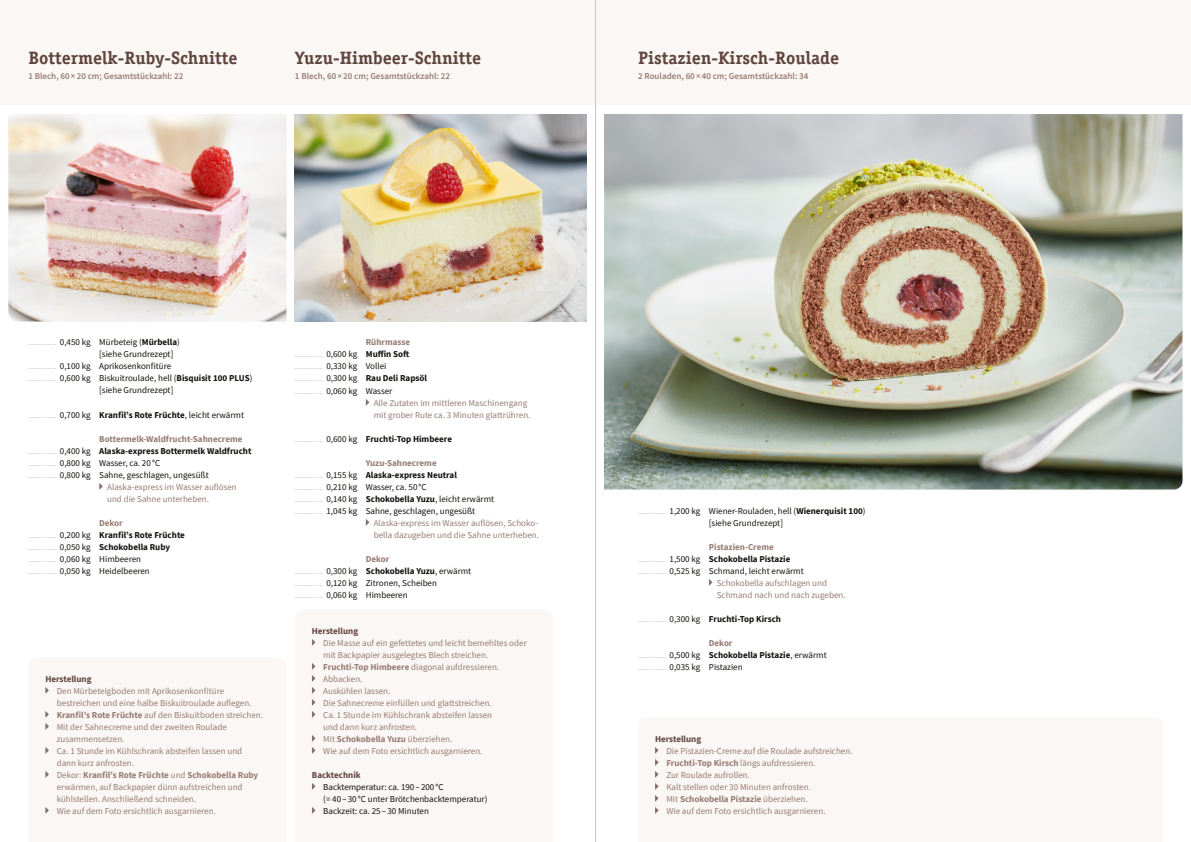
<style>
.page{position:relative;width:1191px;height:842px;background:#fff}
.page>*{position:absolute;margin:0;border:0;box-sizing:border-box;transform-origin:0 0}
.t1{font:700 18px "Officina Serif Std";color:#60453f}
.t2{font:9px/12px "Source Sans Pro";color:#977c73}
.t3{font:9px/12px "Source Sans Pro";color:#12120d}
.t4{font:700 9px "Source Sans Pro";color:#12120d}
.t5{font:600 9px "Source Sans Pro";color:#977c73}
.t6{font:700 9px "Source Sans Pro";color:#977c73}
.t7{font:700 9px "Source Sans Pro";color:#60453f}
.t8{font:4px "Source Sans Pro";color:#12120d}
.s1{font-weight:700}
.s2{font-weight:400}
</style>
<div class="page">
<div style="left:0;top:0;width:1191px;height:105px;background:#faf7f5"></div>
<img style="left:604px;top:114px;width:578px;height:375px">
<svg style="left:655px;top:747px;width:3px;height:67px"></svg>
<img style="left:9px;top:114px;width:277px;height:207px">
<svg style="left:45px;top:687px;width:4px;height:7px"></svg>
<svg style="left:45px;top:711px;width:4px;height:19px"></svg>
<svg style="left:45px;top:747px;width:4px;height:7px"></svg>
<svg style="left:45px;top:771px;width:4px;height:7px"></svg>
<svg style="left:45px;top:807px;width:4px;height:7px"></svg>
<img style="left:295px;top:114px;width:292px;height:207px">
<svg style="left:312px;top:639px;width:3px;height:7px"></svg>
<svg style="left:312px;top:663px;width:3px;height:55px"></svg>
<svg style="left:312px;top:735px;width:3px;height:19px"></svg>
<svg style="left:312px;top:783px;width:3px;height:7px"></svg>
<svg style="left:312px;top:807px;width:3px;height:7px"></svg>
<svg style="left:709px;top:579px;width:3px;height:7px"></svg>
<svg style="left:366px;top:399px;width:3px;height:7px"></svg>
<svg style="left:366px;top:519px;width:3px;height:7px"></svg>
<svg style="left:99px;top:483px;width:4px;height:7px"></svg>
<hr style="left:595px;top:0;width:1px;height:842px;background:#c5c7c7">
<h1 class="t1" style="left:28px;top:51px;width:210px">Bottermelk-Ruby-Schnitte</h1>
<p class="t5" style="left:28px;top:72px;width:157px">1 Blech, 60 × 20 cm; Gesamtstückzahl: 22</p>
<h1 class="t1" style="left:295px;top:51px;width:188px">Yuzu-Himbeer-Schnitte</h1>
<p class="t5" style="left:295px;top:72px;width:157px">1 Blech, 60 × 20 cm; Gesamtstückzahl: 22</p>
<h1 class="t1" style="left:638px;top:51px;width:203px">Pistazien-Kirsch-Roulade</h1>
<p class="t5" style="left:638px;top:72px;width:172px">2 Rouladen, 60 × 40 cm; Gesamtstückzahl: 34</p>
<p class="t8" style="left:28px;top:343px;width:29px">. . . . . . . . . . . . . . . .</p>
<p class="t3" style="left:99px;top:336px;width:82px;text-indent:-39px">0,450 kg Mürbeteig (<span class="s1">Mürbella</span>) [siehe Grundrezept]</p>
<p class="t8" style="left:28px;top:367px;width:29px">. . . . . . . . . . . . . . . .</p>
<p class="t3" style="left:60px;top:360px;width:113px">0,100 kg Aprikosenkonfitüre</p>
<p class="t8" style="left:28px;top:379px;width:29px">. . . . . . . . . . . . . . . .</p>
<p class="t3" style="left:99px;top:373px;width:155px;text-indent:-39px">0,600 kg Biskuitroulade, hell (<span class="s1">Bisquisit 100 PLUS</span>) [siehe Grundrezept]</p>
<p class="t8" style="left:28px;top:415px;width:29px">. . . . . . . . . . . . . . . .</p>
<p class="t3" style="left:60px;top:409px;width:186px">0,700 kg <span class="s1">Kranfil’s Rote Früchte</span>, leicht erwärmt</p>
<p class="t6" style="left:99px;top:434px;width:145px">Bottermelk-Waldfrucht-Sahnecreme</p>
<p class="t8" style="left:28px;top:451px;width:29px">. . . . . . . . . . . . . . . .</p>
<p class="t4" style="left:60px;top:446px;width:193px"><span class="s2">0,400 kg</span> Alaska-express Bottermelk Waldfrucht</p>
<p class="t8" style="left:28px;top:463px;width:29px">. . . . . . . . . . . . . . . .</p>
<p class="t3" style="left:60px;top:457px;width:102px">0,800 kg Wasser, ca. 20 °C</p>
<p class="t8" style="left:28px;top:475px;width:29px">. . . . . . . . . . . . . . . .</p>
<p class="t3" style="left:60px;top:469px;width:150px">0,800 kg Sahne, geschlagen, ungesüßt</p>
<p class="t2" style="left:107px;top:480px;width:131px">Alaska-express im Wasser auflösen und die Sahne unterheben.</p>
<p class="t6" style="left:99px;top:518px;width:25px">Dekor</p>
<p class="t8" style="left:28px;top:535px;width:29px">. . . . . . . . . . . . . . . .</p>
<p class="t4" style="left:60px;top:528px;width:127px"><span class="s2">0,200 kg</span> Kranfil’s Rote Früchte</p>
<p class="t8" style="left:28px;top:547px;width:29px">. . . . . . . . . . . . . . . .</p>
<p class="t4" style="left:60px;top:542px;width:112px"><span class="s2">0,050 kg</span> Schokobella Ruby</p>
<p class="t8" style="left:28px;top:559px;width:29px">. . . . . . . . . . . . . . . .</p>
<p class="t3" style="left:60px;top:553px;width:83px">0,060 kg Himbeeren</p>
<p class="t8" style="left:28px;top:571px;width:29px">. . . . . . . . . . . . . . . .</p>
<p class="t3" style="left:60px;top:564px;width:91px">0,050 kg Heidelbeeren</p>
<p class="t7" style="left:45px;top:674px;width:48px">Herstellung</p>
<p class="t2" style="left:57px;top:684px;width:208px">Den Mürbeteigboden mit Aprikosenkonfitüre bestreichen und eine halbe Biskuitroulade auflegen.<br><span class="s1">Kranfil’s Rote Früchte</span> auf den Biskuitboden streichen.<br>Mit der Sahnecreme und der zweiten Roulade zusammensetzen.<br>Ca. 1 Stunde im Kühlschrank absteifen lassen und dann kurz anfrosten.<br>Dekor: <span class="s1">Kranfil’s Rote Früchte</span> und <span class="s1">Schokobella Ruby </span>erwärmen, auf Backpapier dünn aufstreichen und kühlstellen. Anschließend schneiden.<br>Wie auf dem Foto ersichtlich ausgarnieren.</p>
<p class="t6" style="left:366px;top:338px;width:46px">Rührmasse</p>
<p class="t8" style="left:295px;top:355px;width:29px">. . . . . . . . . . . . . . . .</p>
<p class="t4" style="left:326px;top:348px;width:84px"><span class="s2">0,600 kg</span> Muffin Soft</p>
<p class="t8" style="left:295px;top:367px;width:29px">. . . . . . . . . . . . . . . .</p>
<p class="t3" style="left:326px;top:360px;width:61px">0,330 kg Vollei</p>
<p class="t8" style="left:295px;top:379px;width:29px">. . . . . . . . . . . . . . . .</p>
<p class="t4" style="left:326px;top:374px;width:102px"><span class="s2">0,300 kg</span> Rau Deli Rapsöl</p>
<p class="t8" style="left:295px;top:391px;width:29px">. . . . . . . . . . . . . . . .</p>
<p class="t3" style="left:326px;top:385px;width:67px">0,060 kg Wasser</p>
<p class="t2" style="left:374px;top:397px;width:158px">Alle Zutaten im mittleren Maschinengang mit grober Rute ca. 3 Minuten glattrühren.</p>
<p class="t8" style="left:295px;top:439px;width:29px">. . . . . . . . . . . . . . . .</p>
<p class="t4" style="left:326px;top:434px;width:127px"><span class="s2">0,600 kg</span> Fruchti-Top Himbeere</p>
<p class="t6" style="left:366px;top:456px;width:72px">Yuzu-Sahnecreme</p>
<p class="t8" style="left:295px;top:475px;width:29px">. . . . . . . . . . . . . . . .</p>
<p class="t4" style="left:326px;top:470px;width:132px"><span class="s2">0,155 kg</span> Alaska-express Neutral</p>
<p class="t8" style="left:295px;top:487px;width:29px">. . . . . . . . . . . . . . . .</p>
<p class="t3" style="left:326px;top:480px;width:102px">0,210 kg Wasser, ca. 50 °C</p>
<p class="t8" style="left:295px;top:499px;width:29px">. . . . . . . . . . . . . . . .</p>
<p class="t3" style="left:326px;top:493px;width:169px">0,140 kg <span class="s1">Schokobella Yuzu</span>, leicht erwärmt</p>
<p class="t8" style="left:295px;top:511px;width:29px">. . . . . . . . . . . . . . . .</p>
<p class="t3" style="left:326px;top:504px;width:150px">1,045 kg Sahne, geschlagen, ungesüßt</p>
<p class="t2" style="left:374px;top:516px;width:167px">Alaska-express im Wasser auflösen, Schoko&shy;bella dazugeben und die Sahne unterheben.</p>
<p class="t6" style="left:366px;top:554px;width:25px">Dekor</p>
<p class="t8" style="left:295px;top:571px;width:29px">. . . . . . . . . . . . . . . .</p>
<p class="t3" style="left:326px;top:565px;width:146px">0,300 kg <span class="s1">Schokobella Yuzu</span>, erwärmt</p>
<p class="t8" style="left:295px;top:583px;width:29px">. . . . . . . . . . . . . . . .</p>
<p class="t3" style="left:326px;top:577px;width:112px">0,120 kg Zitronen, Scheiben</p>
<p class="t8" style="left:295px;top:595px;width:29px">. . . . . . . . . . . . . . . .</p>
<p class="t3" style="left:326px;top:589px;width:83px">0,060 kg Himbeeren</p>
<p class="t7" style="left:312px;top:626px;width:48px">Herstellung</p>
<p class="t2" style="left:323px;top:637px;width:205px">Die Masse auf ein gefettetes und leicht bemehltes oder mit Backpapier ausgelegtes Blech streichen.<br><span class="s1">Fruchti-Top Himbeere</span> diagonal aufdressieren.<br>Abbacken.<br>Auskühlen lassen.<br>Die Sahnecreme einfüllen und glattstreichen.<br>Ca. 1 Stunde im Kühlschrank absteifen lassen<br>und dann kurz anfrosten.<br>Mit <span class="s1">Schokobella Yuzu</span> überziehen.<br>Wie auf dem Foto ersichtlich ausgarnieren.</p>
<p class="t7" style="left:312px;top:770px;width:50px">Backtechnik</p>
<p class="t3" style="left:323px;top:781px;width:166px">Backtemperatur: ca. 190 – 200 °C<br>(= 40 – 30 °C unter Brötchenbacktemperatur)<br>Backzeit: ca. 25 – 30 Minuten</p>
<p class="t8" style="left:638px;top:511px;width:29px">. . . . . . . . . . . . . . . .</p>
<p class="t3" style="left:709px;top:505px;width:158px;text-indent:-39px">1,200 kg Wiener-Rouladen, hell (<span class="s1">Wienerquisit 100</span>) [siehe Grundrezept]</p>
<p class="t6" style="left:709px;top:540px;width:66px">Pistazien-Creme</p>
<p class="t8" style="left:638px;top:559px;width:29px">. . . . . . . . . . . . . . . .</p>
<p class="t4" style="left:669px;top:552px;width:122px"><span class="s2">1,500 kg</span> Schokobella Pistazie</p>
<p class="t8" style="left:638px;top:571px;width:29px">. . . . . . . . . . . . . . . .</p>
<p class="t3" style="left:669px;top:564px;width:136px">0,525 kg Schmand, leicht erwärmt</p>
<p class="t2" style="left:717px;top:577px;width:130px">Schokobella aufschlagen und<br>Schmand nach und nach zugeben.</p>
<p class="t8" style="left:638px;top:619px;width:29px">. . . . . . . . . . . . . . . .</p>
<p class="t4" style="left:669px;top:614px;width:113px"><span class="s2">0,300 kg</span> Fruchti-Top Kirsch</p>
<p class="t6" style="left:709px;top:638px;width:25px">Dekor</p>
<p class="t8" style="left:638px;top:655px;width:29px">. . . . . . . . . . . . . . . .</p>
<p class="t4" style="left:669px;top:648px;width:159px"><span class="s2">0,500 kg</span> Schokobella Pistazie<span class="s2">, erwärmt</span></p>
<p class="t8" style="left:638px;top:667px;width:29px">. . . . . . . . . . . . . . . .</p>
<p class="t3" style="left:669px;top:660px;width:75px">0,035 kg Pistazien</p>
<p class="t7" style="left:655px;top:734px;width:48px">Herstellung</p>
<p class="t2" style="left:666px;top:744px;width:188px">Die Pistazien-Creme auf die Roulade aufstreichen.<br><span class="s1">Fruchti-Top Kirsch</span> längs aufdressieren.<br>Zur Roulade aufrollen.<br>Kalt stellen oder 30 Minuten anfrosten.<br>Mit <span class="s1">Schokobella Pistazie</span> überziehen.<br>Wie auf dem Foto ersichtlich ausgarnieren.</p>
</div>
